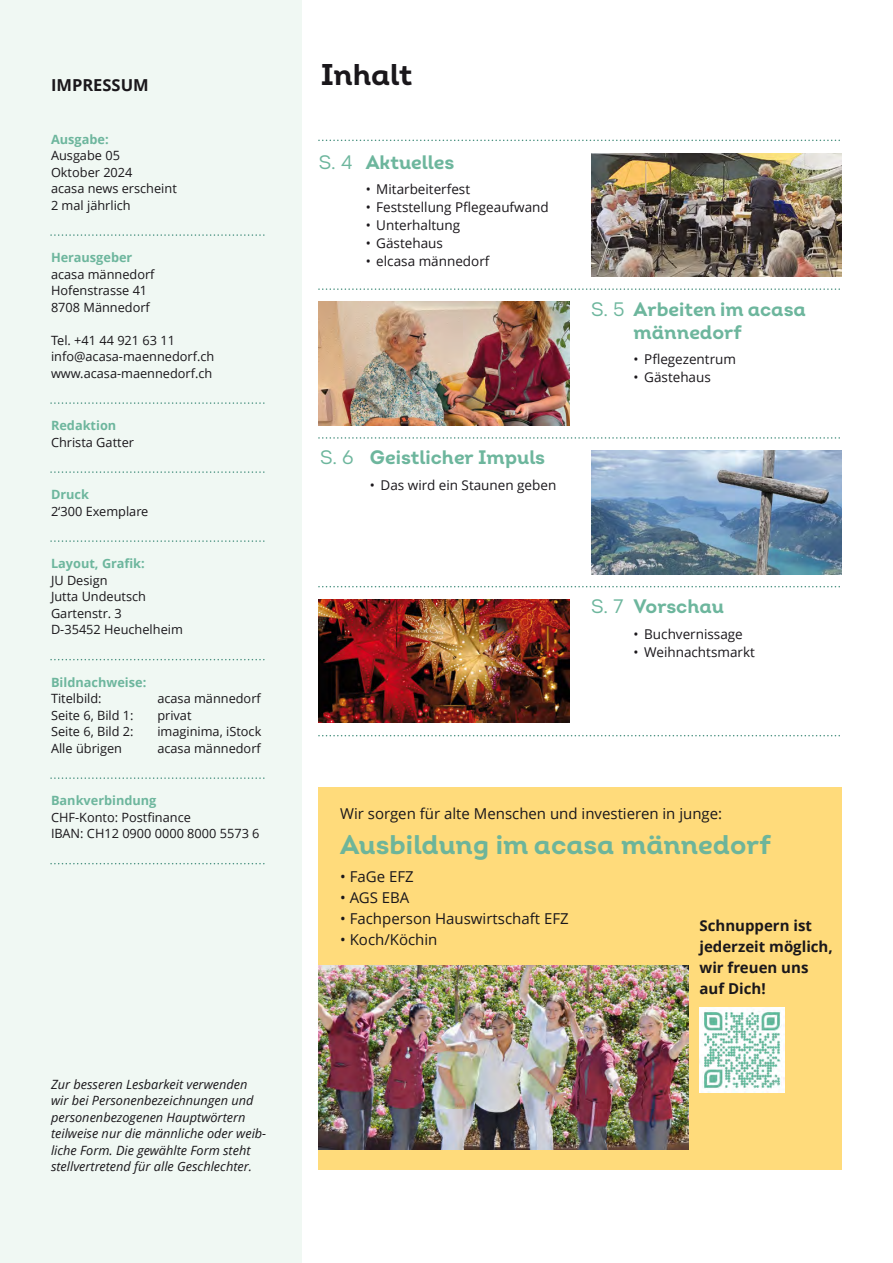
<style>
.page{position:relative;width:893px;height:1263px;background:#fff}
.page>*{position:absolute;margin:0;border:0;box-sizing:border-box;transform-origin:0 0}
.t1{font:30px "Intro Bold Alt";color:#1a171b}
.t2{font:27px "Intro Bold Alt";color:#6eb59a}
.t3{font:19.5px/23.4px "Intro Bold Alt";color:#6db69d}
.t4{font:19.5px "Intro Regular Alt";color:#6db69d}
.t5{font:700 16.5px "Open Sans";color:#1a171b}
.t6{font:15px "Open Sans";color:#1a171b}
.t7{font:700 15px/21px "Open Sans";color:#1a171b}
.t8{font:13.5px "Open Sans";color:#1a171b}
.t9{font:12.75px/16.5px "Open Sans";color:#1a171b}
.t10{font:italic 12.75px/16.5px "Open Sans";color:#1a171b}
.t11{font:700 12.75px "Open Sans";color:#6db69d}
</style>
<div class="page">
<img style="left:591px;top:153px;width:251px;height:123px">
<img style="left:591px;top:451px;width:251px;height:123px">
<img style="left:319px;top:302px;width:251px;height:123px">
<img style="left:319px;top:600px;width:251px;height:123px">
<svg style="left:319px;top:140px;width:521px;height:1px"></svg>
<svg style="left:319px;top:437px;width:521px;height:2px"></svg>
<svg style="left:319px;top:735px;width:521px;height:1px"></svg>
<svg style="left:319px;top:288px;width:521px;height:2px"></svg>
<svg style="left:319px;top:586px;width:521px;height:1px"></svg>
<div style="left:0;top:0;width:302px;height:1263px;background:#f0f8f3"></div>
<svg style="left:51px;top:234px;width:214px;height:2px"></svg>
<svg style="left:51px;top:402px;width:214px;height:2px"></svg>
<svg style="left:51px;top:471px;width:214px;height:2px"></svg>
<svg style="left:51px;top:540px;width:214px;height:2px"></svg>
<svg style="left:51px;top:659px;width:214px;height:1px"></svg>
<svg style="left:51px;top:777px;width:214px;height:2px"></svg>
<svg style="left:51px;top:863px;width:214px;height:1px"></svg>
<div style="left:319px;top:787px;width:523px;height:382px;background:#ffdb7b"></div>
<img style="left:319px;top:965px;width:370px;height:185px">
<img style="left:699px;top:1008px;width:85px;height:85px">
<p class="t5" style="left:51px;top:79px;width:99px">IMPRESSUM</p>
<p class="t11" style="left:51px;top:134px;width:59px">Ausgabe:</p>
<p class="t9" style="left:51px;top:149px;width:127px">Ausgabe 05<br>Oktober 2024<br>acasa news erscheint<br>2 mal jährlich</p>
<p class="t11" style="left:51px;top:252px;width:83px">Herausgeber</p>
<p class="t9" style="left:51px;top:267px;width:105px">acasa männedorf<br>Hofenstrasse 41<br>8708 Männedorf</p>
<p class="t9" style="left:51px;top:333px;width:165px">Tel. +41 44 921 63 11 info@acasa-maennedorf.ch www.acasa-maennedorf.ch</p>
<p class="t11" style="left:51px;top:420px;width:67px">Redaktion</p>
<p class="t9" style="left:51px;top:435px;width:85px">Christa Gatter</p>
<p class="t11" style="left:51px;top:489px;width:40px">Druck</p>
<p class="t9" style="left:51px;top:504px;width:99px">2‘300 Exemplare</p>
<p class="t11" style="left:51px;top:558px;width:95px">Layout, Grafik:</p>
<p class="t9" style="left:51px;top:573px;width:133px">JU Design<br>Jutta Undeutsch<br>Gartenstr. 3<br>D-35452 Heuchelheim</p>
<p class="t11" style="left:51px;top:677px;width:97px">Bildnachweise:</p>
<p class="t9" style="left:51px;top:692px;width:52px">Titelbild:</p>
<p class="t9" style="left:157px;top:692px;width:105px">acasa männedorf</p>
<p class="t9" style="left:51px;top:708px;width:84px">Seite 6, Bild 1:</p>
<p class="t9" style="left:157px;top:708px;width:36px">privat</p>
<p class="t9" style="left:51px;top:725px;width:84px">Seite 6, Bild 2:</p>
<p class="t9" style="left:157px;top:725px;width:106px">imaginima, iStock</p>
<p class="t9" style="left:51px;top:741px;width:73px">Alle übrigen</p>
<p class="t9" style="left:157px;top:741px;width:105px">acasa männedorf</p>
<p class="t11" style="left:51px;top:795px;width:107px">Bankverbindung</p>
<p class="t9" style="left:51px;top:810px;width:210px">CHF-Konto: Postfinance<br>IBAN: CH12 0900 0000 8000 5573 6</p>
<p class="t10" style="left:51px;top:1077px;width:217px">Zur besseren Lesbarkeit verwenden wir bei Personenbezeichnungen und personenbezogenen Hauptwörtern teilweise nur die männliche oder weib&shy;liche Form. Die gewählte Form steht stellvertretend für alle Geschlechter.</p>
<h1 class="t1" style="left:321px;top:57px;width:93px">Inhalt</h1>
<h3 class="t4" style="left:319px;top:151px;width:35px">S. 4</h3>
<h3 class="t3" style="left:366px;top:151px;width:90px">Aktuelles</h3>
<p class="t8" style="left:366px;top:184px;width:106px">• Mitarbeiterfest</p>
<p class="t8" style="left:366px;top:202px;width:185px">• Feststellung Pflegeaufwand</p>
<p class="t8" style="left:366px;top:220px;width:96px">• Unterhaltung</p>
<p class="t8" style="left:366px;top:238px;width:79px">• Gästehaus</p>
<p class="t8" style="left:366px;top:256px;width:125px">• elcasa männedorf</p>
<h3 class="t4" style="left:320px;top:446px;width:35px">S. 6</h3>
<h3 class="t3" style="left:370px;top:447px;width:177px">Geistlicher Impuls</h3>
<p class="t8" style="left:370px;top:480px;width:188px">• Das wird ein Staunen geben</p>
<h3 class="t4" style="left:591px;top:297px;width:35px">S. 5</h3>
<h3 class="t3" style="left:634px;top:298px;width:174px">Arbeiten im acasa männedorf</h3>
<p class="t8" style="left:634px;top:354px;width:104px">• Pflegezentrum</p>
<p class="t8" style="left:634px;top:372px;width:79px">• Gästehaus</p>
<h3 class="t4" style="left:591px;top:595px;width:34px">S. 7</h3>
<h3 class="t3" style="left:634px;top:595px;width:92px">Vorschau</h3>
<p class="t8" style="left:634px;top:628px;width:111px">• Buchvernissage</p>
<p class="t8" style="left:634px;top:646px;width:123px">• Weihnachtsmarkt</p>
<p class="t6" style="left:340px;top:808px;width:384px">Wir sorgen für alte Menschen und investieren in junge:</p>
<h2 class="t2" style="left:340px;top:828px;width:433px">Ausbildung im acasa männedorf</h2>
<p class="t6" style="left:340px;top:871px;width:75px">• FaGe EFZ</p>
<p class="t6" style="left:340px;top:892px;width:71px">• AGS EBA</p>
<p class="t6" style="left:340px;top:913px;width:230px">• Fachperson Hauswirtschaft EFZ</p>
<p class="t6" style="left:340px;top:934px;width:99px">• Koch/Köchin</p>
<p class="t7" style="left:699px;top:917px;width:135px">Schnuppern ist jederzeit möglich, wir freuen uns auf Dich!</p>
</div>
